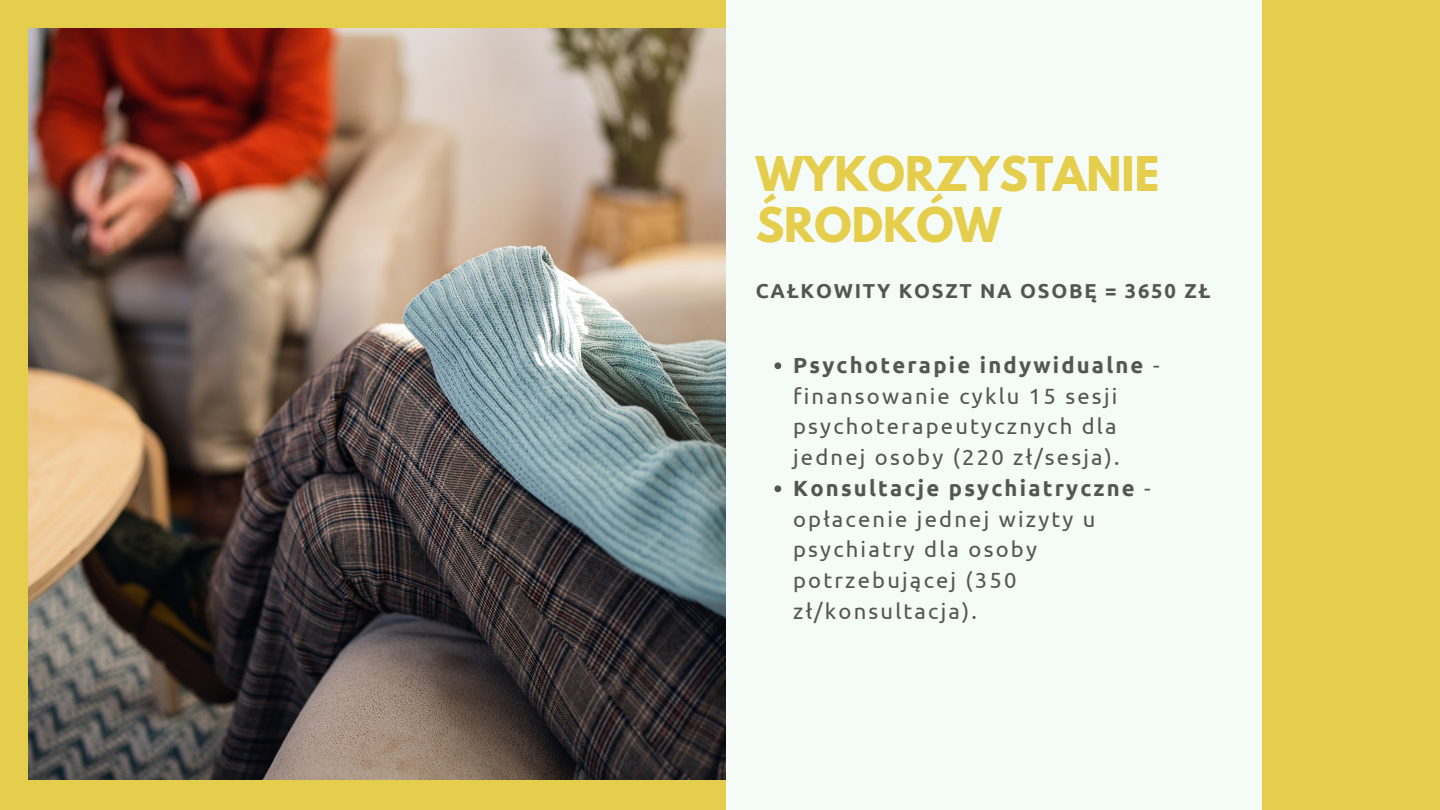
<style>
.page{position:relative;width:1440px;height:810px;background:#e5ce4b}
.page>*{position:absolute;margin:0;border:0;box-sizing:border-box;transform-origin:0 0}
.t1{font:700 42.5px/50.6px "League Spartan";color:#e5ce4b}
.t2{font:22px/30.8px "Ubuntu";letter-spacing:.1em;color:#555}
.t3{font:700 20.2px "Ubuntu";letter-spacing:.085em;color:#555}
.s1{font-weight:700}
</style>
<div class="page">
<img style="left:29px;top:29px;width:697px;height:750px">
<div style="left:726px;top:0;width:536px;height:810px;background:#f5fbf6"></div>
<svg style="left:774px;top:362px;width:7px;height:7px"></svg>
<svg style="left:774px;top:485px;width:7px;height:7px"></svg>
<p class="t1" style="left:756px;top:154px;width:405px">WYKORZYSTANIE<br>ŚRODKÓW</p>
<h1 class="t3" style="left:756px;top:279px;width:456px">CAŁKOWITY KOSZT NA OSOBĘ = 3650 ZŁ</h1>
<h2 class="t2" style="left:793px;top:349px;width:368px"><span class="s1">Psychoterapie indywidualne</span> - finansowanie cyklu 15 sesji psychoterapeutycznych dla jednej osoby (220 zł/sesja).</h2>
<p class="t2" style="left:793px;top:472px;width:359px"><span class="s1">Konsultacje psychiatryczne</span> - opłacenie jednej wizyty u psychiatry dla osoby potrzebującej (350 zł/konsultacja).</p>
</div>
